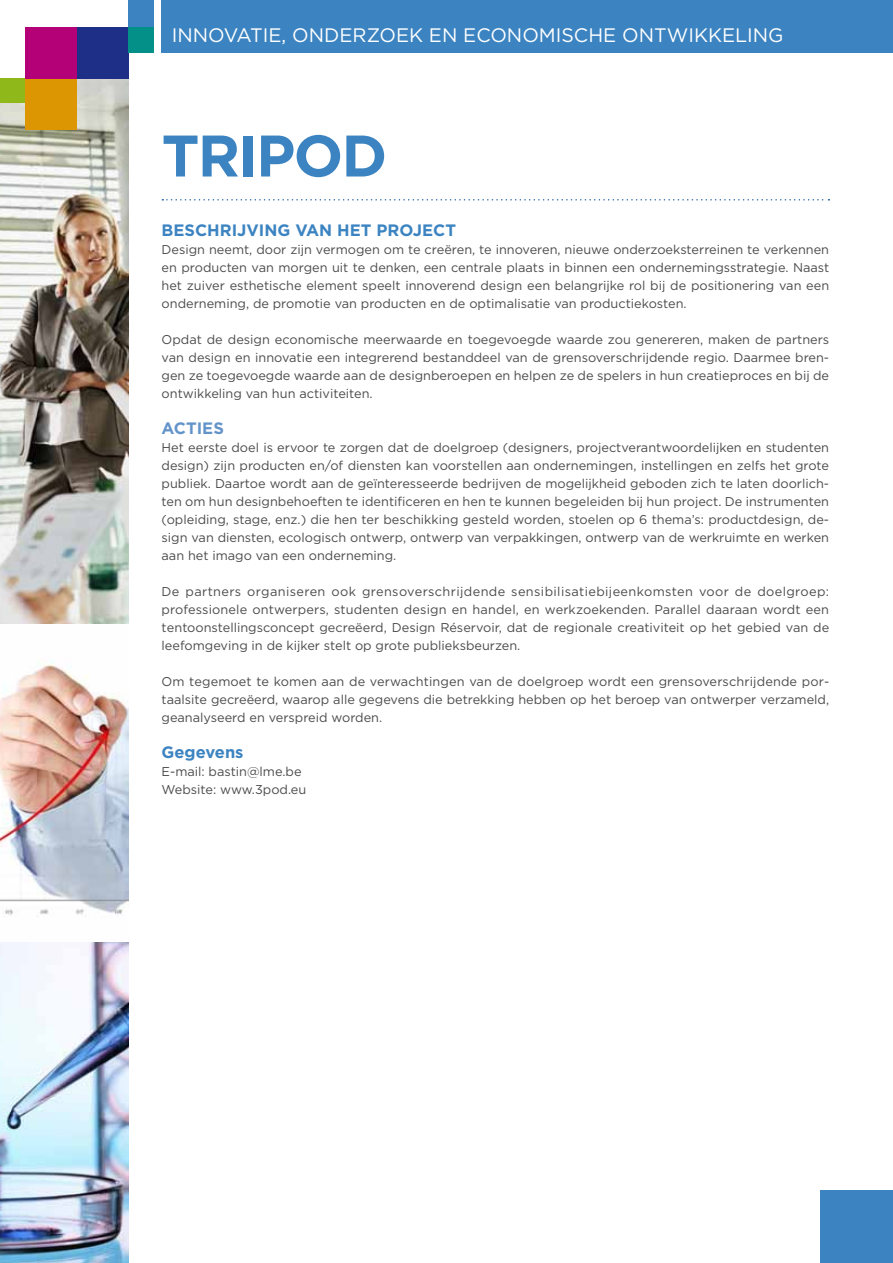
<style>
.page{position:relative;width:893px;height:1263px;background:#fff}
.page>*{position:absolute;margin:0;border:0;box-sizing:border-box;transform-origin:0 0}
.t1{font:700 58.5px "Gotham";letter-spacing:-.03em;color:#3c84c1}
.t2{font:19.5px "Gotham";color:#fff}
.t3{font:700 16.5px "Gotham";color:#3c84c1}
.t4{font:700 16.5px "Gotham";color:#6394c9}
.t5{font:12.75px/18px "Gotham";color:#4b4b4d;text-align:justify}
</style>
<div class="page">
<img style="left:0;top:78px;width:128px;height:1185px">
<div style="left:0;top:78px;width:26px;height:25px;background:#8fb91a"></div>
<div style="left:26px;top:78px;width:51px;height:52px;background:#dc9601"></div>
<div style="left:26px;top:27px;width:51px;height:51px;background:#b40178"></div>
<div style="left:77px;top:27px;width:51px;height:51px;background:#1d2f86"></div>
<div style="left:128px;top:0;width:26px;height:27px;background:#3c84c1"></div>
<div style="left:128px;top:27px;width:26px;height:26px;background:#029089"></div>
<div style="left:821px;top:1191px;width:72px;height:72px;background:#3c84c1"></div>
<div style="left:162px;top:0;width:731px;height:53px;background:#3c84c1"></div>
<svg style="left:162px;top:199px;width:667px;height:2px"></svg>
<h2 class="t2" style="left:172px;top:23px;width:613px">Innovati e, onderzoek en economische ontwi kkeli ng</h2>
<h1 class="t1" style="left:162px;top:117px;width:227px">TRIPOD</h1>
<p class="t3" style="left:162px;top:219px;width:228px">BESCHRIJVI NG VAN HET PRO</p>
<p class="t3" style="left:413px;top:219px;width:41px">JECT</p>
<p class="t5" style="left:162px;top:240px;width:669px">Design neemt, door zijn vermogen om te creëren, te innoveren, nieuwe onderzoeksterreinen te verkennen en producten van morgen uit te denken, een centrale plaats in binnen een ondernemingsstrategie. Naast het zuiver esthetische element speelt innoverend design een belangrijke rol bij de positionering van een onderneming, de promotie van producten en de optimalisatie van productiekosten.</p>
<p class="t5" style="left:162px;top:330px;width:669px">Opdat de design economische meerwaarde en toegevoegde waarde zou genereren, maken de partners van design en innovatie een integrerend bestanddeel van de grensoverschrijdende regio. Daarmee bren&shy;gen ze toegevoegde waarde aan de designberoepen en helpen ze de spelers in hun creatieproces en bij de ontwikkeling van hun activiteiten.</p>
<p class="t4" style="left:162px;top:417px;width:64px">ACTI ES</p>
<p class="t5" style="left:162px;top:438px;width:669px">Het eerste doel is ervoor te zorgen dat de doelgroep (designers, projectverantwoordelijken en studenten design) zijn producten en/of diensten kan voorstellen aan ondernemingen, instellingen en zelfs het grote publiek. Daartoe wordt aan de geïnteresseerde bedrijven de mogelijkheid geboden zich te laten doorlich&shy;ten om hun designbehoeften te identificeren en hen te kunnen begeleiden bij hun project. De instrumenten (opleiding, stage, enz.) die hen ter beschikking gesteld worden, stoelen op 6 thema’s: productdesign, de&shy;sign van diensten, ecologisch ontwerp, ontwerp van verpakkingen, ontwerp van de werkruimte en werken aan het imago van een onderneming.</p>
<p class="t5" style="left:162px;top:582px;width:669px">De partners organiseren ook grensoverschrijdende sensibilisatiebijeenkomsten voor de doelgroep: professionele ontwerpers, studenten design en handel, en werkzoekenden. Parallel daaraan wordt een tentoonstellingsconcept gecreëerd, Design Réservoir, dat de regionale creativiteit op het gebied van de leefomgeving in de kijker stelt op grote publieksbeurzen.</p>
<p class="t5" style="left:162px;top:673px;width:669px">Om tegemoet te komen aan de verwachtingen van de doelgroep wordt een grensoverschrijdende por&shy;taalsite gecreëerd, waarop alle gegevens die betrekking hebben op het beroep van ontwerper verzameld, geanalyseerd en verspreid worden.</p>
<p class="t3" style="left:162px;top:741px;width:83px">GEGEVENS</p>
<p class="t5" style="left:162px;top:762px;width:146px">E-mail: bastin@lme.be<br>Website: www.3pod.eu</p>
</div>
